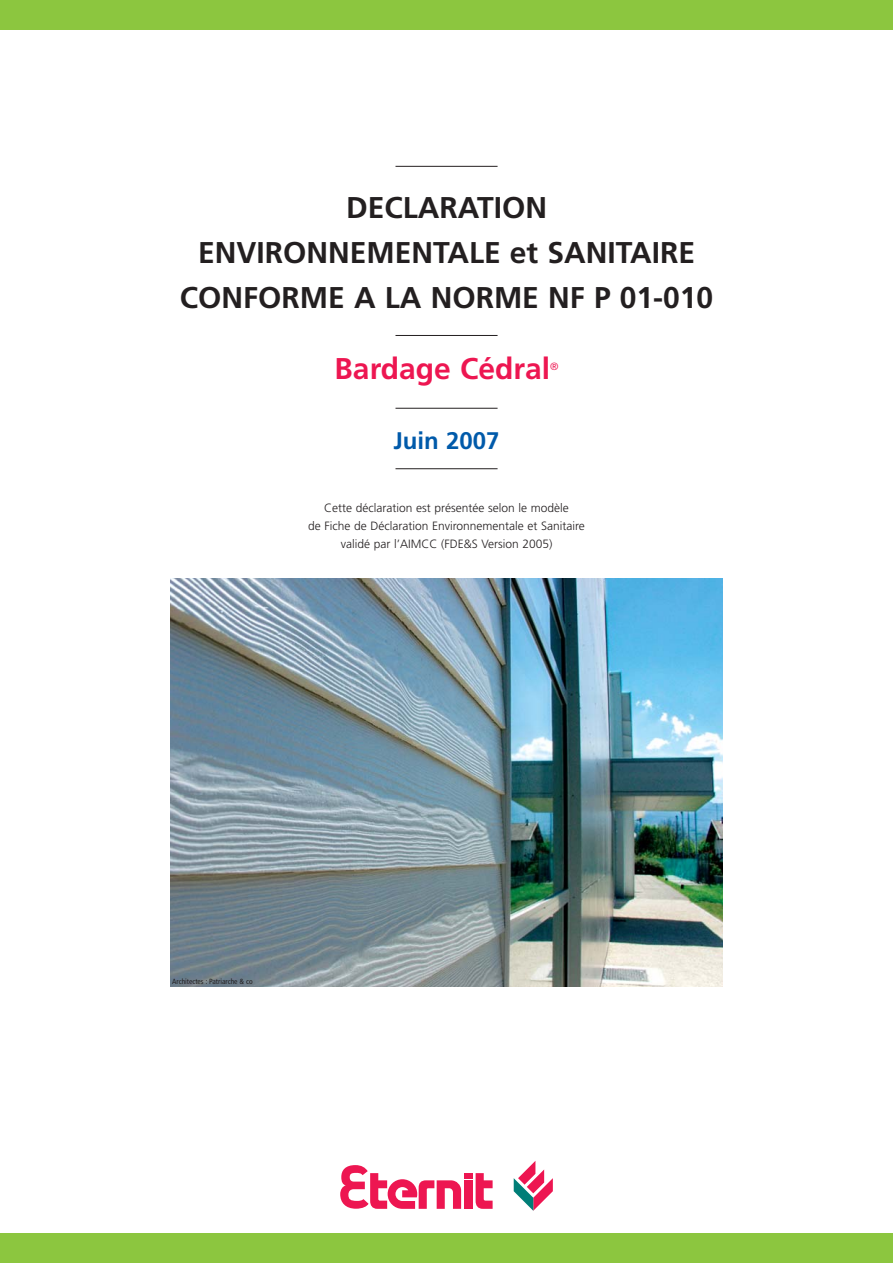
<style>
.page{position:relative;width:893px;height:1263px;background:#fff}
.page>*{position:absolute;margin:0;border:0;box-sizing:border-box;transform-origin:0 0}
.t1{font:700 30px/45px "Frutiger";color:#231f20;text-align:center}
.t2{font:700 30px "Frutiger";color:#ed1651}
.t3{font:700 24px "Frutiger";color:#005aaa}
.t4{font:300 12px/18px "Frutiger";color:#231f20;text-align:center}
.t5{font:300 10.5px "Frutiger";color:#ed1651}
.t6{font:condensed 7.5px "Frutiger";color:#231f20}
</style>
<div class="page">
<hr style="left:395px;top:166px;width:102px;height:1px;background:#231f20">
<hr style="left:395px;top:335px;width:102px;height:1px;background:#231f20">
<hr style="left:395px;top:408px;width:102px;height:1px;background:#231f20">
<hr style="left:395px;top:468px;width:102px;height:1px;background:#231f20">
<div style="left:464px;top:1180px;width:9px;height:29px;background:#ed1651"></div>
<div style="left:464px;top:1173px;width:9px;height:6px;background:#ed1651"></div>
<svg style="left:476px;top:1173px;width:17px;height:36px"></svg>
<svg style="left:340px;top:1165px;width:121px;height:44px"></svg>
<svg style="left:514px;top:1161px;width:39px;height:50px"></svg>
<div style="left:1px;top:0;width:892px;height:30px;background:#8cc63f"></div>
<div style="left:1px;top:1233px;width:892px;height:29px;background:#8cc63f"></div>
<img style="left:170px;top:578px;width:553px;height:408px">
<h1 class="t1" style="left:180px;top:188px;width:535px">DECLARATION<br>ENVIRONNEMENTALE et SANITAIRE<br>CONFORME A LA NORME NF P 01-010</h1>
<h1 class="t2" style="left:335px;top:356px;width:217px">Bardage Cédral</h1>
<p class="t5" style="left:550px;top:362px;width:10px">®</p>
<h2 class="t3" style="left:393px;top:431px;width:108px">Juin 2007</h2>
<p class="t4" style="left:308px;top:500px;width:278px">Cette déclaration est présentée selon le modèle<br>de Fiche de Déclaration Environnementale et Sanitaire validé par l’AIMCC (FDE&amp;S Version 2005)</p>
<p class="t6" style="left:172px;top:978px;width:82px">Architectes : Patriarche &amp; co</p>
</div>
